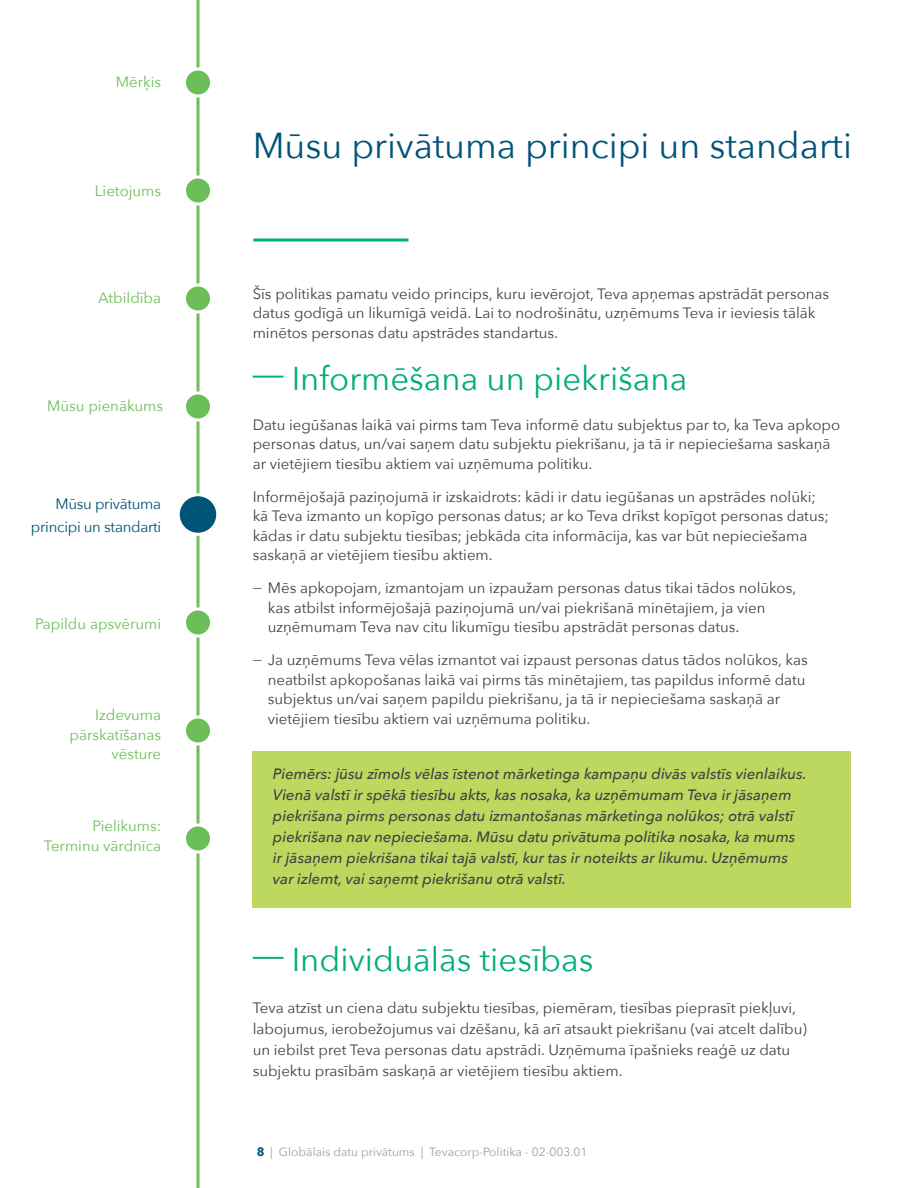
<style>
.page{position:relative;width:918px;height:1188px;background:#fff}
.page>*{position:absolute;margin:0;border:0;box-sizing:border-box;transform-origin:0 0}
.t1{font:36px "Avenir Next";color:#005478}
.t2{font:33px "Avenir Next";color:#00ad7d}
.t3{font:15px/19.5px "Avenir Next";color:#414042}
.t4{font:italic 500 15px/21px "Avenir Next";color:#414042}
.t5{font:15px/19.5px "Avenir Next";color:#6cbe59;text-align:right}
.t6{font:15px/22.5px "Avenir Next";letter-spacing:-.02em;color:#005478;text-align:right}
.t7{font:12px "Avenir Next";color:#9d9fa2}
.s1{font-weight:700;color:#005478}
</style>
<div class="page">
<svg style="left:196px;top:0;width:4px;height:1188px;background:#90ce82"></svg>
<div style="left:178px;top:495px;width:40px;height:39px;background:#005478;border-radius:50%"></div>
<div style="left:177px;top:493px;width:42px;height:43px;border:3px solid #fff;border-radius:50%"></div>
<div style="left:184px;top:69px;width:28px;height:27px;background:#6cbe59;border-radius:50%"></div>
<div style="left:183px;top:68px;width:30px;height:30px;border:3px solid #fff;border-radius:50%"></div>
<div style="left:184px;top:177px;width:28px;height:27px;background:#6cbe59;border-radius:50%"></div>
<div style="left:183px;top:176px;width:30px;height:30px;border:3px solid #fff;border-radius:50%"></div>
<div style="left:184px;top:285px;width:28px;height:27px;background:#6cbe59;border-radius:50%"></div>
<div style="left:183px;top:284px;width:30px;height:30px;border:3px solid #fff;border-radius:50%"></div>
<div style="left:184px;top:393px;width:28px;height:27px;background:#6cbe59;border-radius:50%"></div>
<div style="left:183px;top:392px;width:30px;height:30px;border:3px solid #fff;border-radius:50%"></div>
<div style="left:184px;top:609px;width:28px;height:27px;background:#6cbe59;border-radius:50%"></div>
<div style="left:183px;top:608px;width:30px;height:30px;border:3px solid #fff;border-radius:50%"></div>
<div style="left:184px;top:717px;width:28px;height:27px;background:#6cbe59;border-radius:50%"></div>
<div style="left:183px;top:716px;width:30px;height:30px;border:3px solid #fff;border-radius:50%"></div>
<div style="left:184px;top:825px;width:28px;height:27px;background:#6cbe59;border-radius:50%"></div>
<div style="left:183px;top:824px;width:30px;height:30px;border:3px solid #fff;border-radius:50%"></div>
<div style="left:252px;top:752px;width:598px;height:156px;background:#bcd85f"></div>
<hr style="left:253px;top:376px;width:30px;height:2px;background:#00ad7d">
<hr style="left:253px;top:957px;width:30px;height:2px;background:#00ad7d">
<svg style="left:254px;top:238px;width:154px;height:4px"></svg>
<p class="t5" style="left:116px;top:71px;width:47px">Mērķis</p>
<p class="t5" style="left:95px;top:180px;width:68px">Lietojums</p>
<p class="t5" style="left:98px;top:287px;width:65px">Atbildība</p>
<p class="t5" style="left:47px;top:395px;width:117px">Mūsu pienākums</p>
<p class="t6" style="left:31px;top:492px;width:132px">Mūsu privātuma principi un standarti</p>
<p class="t5" style="left:35px;top:613px;width:128px">Papildu apsvērumi</p>
<p class="t5" style="left:70px;top:704px;width:93px">Izdevuma pārskatīšanas vēsture</p>
<p class="t5" style="left:44px;top:816px;width:119px">Pielikums:<br>Terminu vārdnīca</p>
<h1 class="t1" style="left:253px;top:115px;width:601px">Mūsu privātuma principi un standarti</h1>
<p class="t3" style="left:253px;top:283px;width:578px">Šīs politikas pamatu veido princips, kuru ievērojot, Teva apņemas apstrādāt personas datus godīgā un likumīgā veidā. Lai to nodrošinātu, uzņēmums Teva ir ieviesis tālāk minētos personas datu apstrādes standartus.</p>
<h2 class="t2" style="left:292px;top:351px;width:397px">Informēšana un piekrišana</h2>
<p class="t3" style="left:253px;top:414px;width:589px">Datu iegūšanas laikā vai pirms tam Teva informē datu subjektus par to, ka Teva apkopo personas datus, un/vai saņem datu subjektu piekrišanu, ja tā ir nepieciešama saskaņā ar vietējiem tiesību aktiem vai uzņēmuma politiku.</p>
<p class="t3" style="left:253px;top:486px;width:578px">Informējošajā paziņojumā ir izskaidrots: kādi ir datu iegūšanas un apstrādes nolūki; kā Teva izmanto un kopīgo personas datus; ar ko Teva drīkst kopīgot personas datus; kādas ir datu subjektu tiesības; jebkāda cita informācija, kas var būt nepieciešama saskaņā ar vietējiem tiesību aktiem.</p>
<p class="t3" style="left:268px;top:578px;width:530px;text-indent:-15px">— Mēs apkopojam, izmantojam un izpaužam personas datus tikai tādos nolūkos, kas atbilst informējošajā paziņojumā un/vai piekrišanā minētajiem, ja vien uzņēmumam Teva nav citu likumīgu tiesību apstrādāt personas datus.</p>
<p class="t3" style="left:268px;top:650px;width:541px;text-indent:-15px">— Ja uzņēmums Teva vēlas izmantot vai izpaust personas datus tādos nolūkos, kas neatbilst apkopošanas laikā vai pirms tās minētajiem, tas papildus informē datu subjektus un/vai saņem papildu piekrišanu, ja tā ir nepieciešama saskaņā ar vietējiem tiesību aktiem vai uzņēmuma politiku.</p>
<p class="t4" style="left:273px;top:763px;width:535px">Piemērs: jūsu zīmols vēlas īstenot mārketinga kampaņu divās valstīs vienlaikus.<br>Vienā valstī ir spēkā tiesību akts, kas nosaka, ka uzņēmumam Teva ir jāsaņem piekrišana pirms personas datu izmantošanas mārketinga nolūkos; otrā valstī piekrišana nav nepieciešama. Mūsu datu privātuma politika nosaka, ka mums ir jāsaņem piekrišana tikai tajā valstī, kur tas ir noteikts ar likumu. Uzņēmums var izlemt, vai saņemt piekrišanu otrā valstī.</p>
<h2 class="t2" style="left:292px;top:932px;width:303px">Individuālās tiesības</h2>
<p class="t3" style="left:253px;top:996px;width:556px;line-height:21px">Teva atzīst un ciena datu subjektu tiesības, piemēram, tiesības pieprasīt piekļuvi, labojumus, ierobežojumus vai dzēšanu, kā arī atsaukt piekrišanu (vai atcelt dalību) un iebilst pret Teva personas datu apstrādi. Uzņēmuma īpašnieks reaģē uz datu subjektu prasībām saskaņā ar vietējiem tiesību aktiem.</p>
<p class="t7" style="left:256px;top:1141px;width:332px"><span class="s1">8</span> | Globālais datu privātums | Tevacorp-Politika - 02-003.01</p>
</div>
